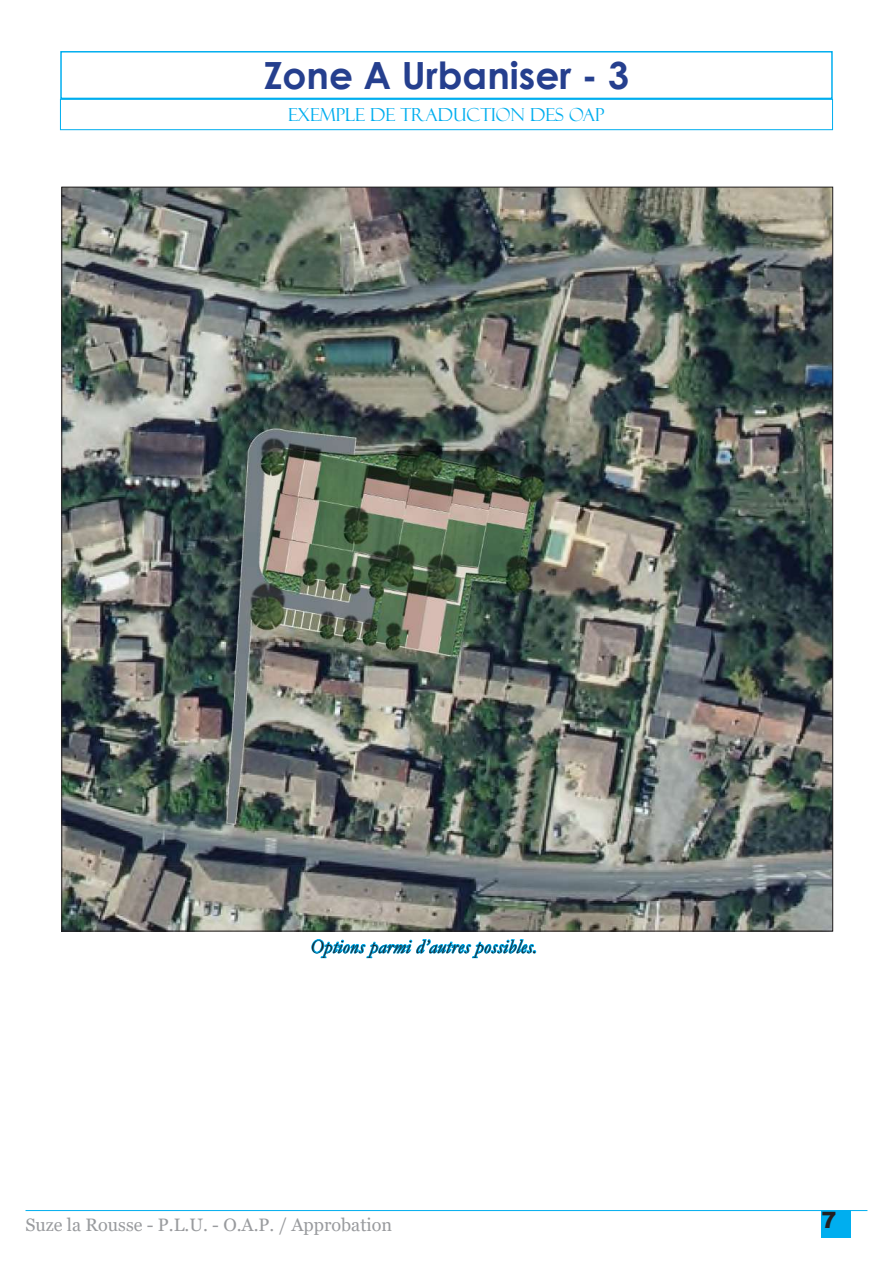
<style>
.page{position:relative;width:893px;height:1263px;background:#fff}
.page>*{position:absolute;margin:0;border:0;box-sizing:border-box;transform-origin:0 0}
.t1{font:700 37.5px "Century Gothic";color:#253f8e}
.t2{font:900 22.5px "Arial";color:#231f20}
.t3{font:italic 19.5px "Garamond";letter-spacing:.02em;color:#231f20}
.t4{font:18px "Georgia";color:#999b9e}
.t5{font:18px "Felix Titling";color:#00aeef}
</style>
<div class="page">
<hr style="left:26px;top:1210px;width:841px;height:1px;background:#00aeef">
<div style="left:821px;top:1210px;width:30px;height:27px;background:#00aeef"></div>
<div style="left:60px;top:99px;width:773px;height:31px;border:1px solid #00aeef"></div>
<div style="left:60px;top:51px;width:773px;height:48px;border:2px solid #00aeef"></div>
<svg style="left:311px;top:939px;width:226px;height:20px"></svg>
<img style="left:64px;top:189px;width:767px;height:740px">
<h1 class="t1" style="left:264px;top:47px;width:367px">Zone A Urbaniser - 3</h1>
<p class="t5" style="left:288px;top:104px;width:318px">EXEMPLE DE TRADUCTION DES OAP</p>
<p class="t3" style="left:310px;top:933px;width:228px">Options parmi d’autres possibles.</p>
<p class="t4" style="left:26px;top:1214px;width:368px">Suze la Rousse - P.L.U. - O.A.P. / Approbation</p>
<p class="t2" style="left:821px;top:1204px;width:17px">7</p>
</div>
